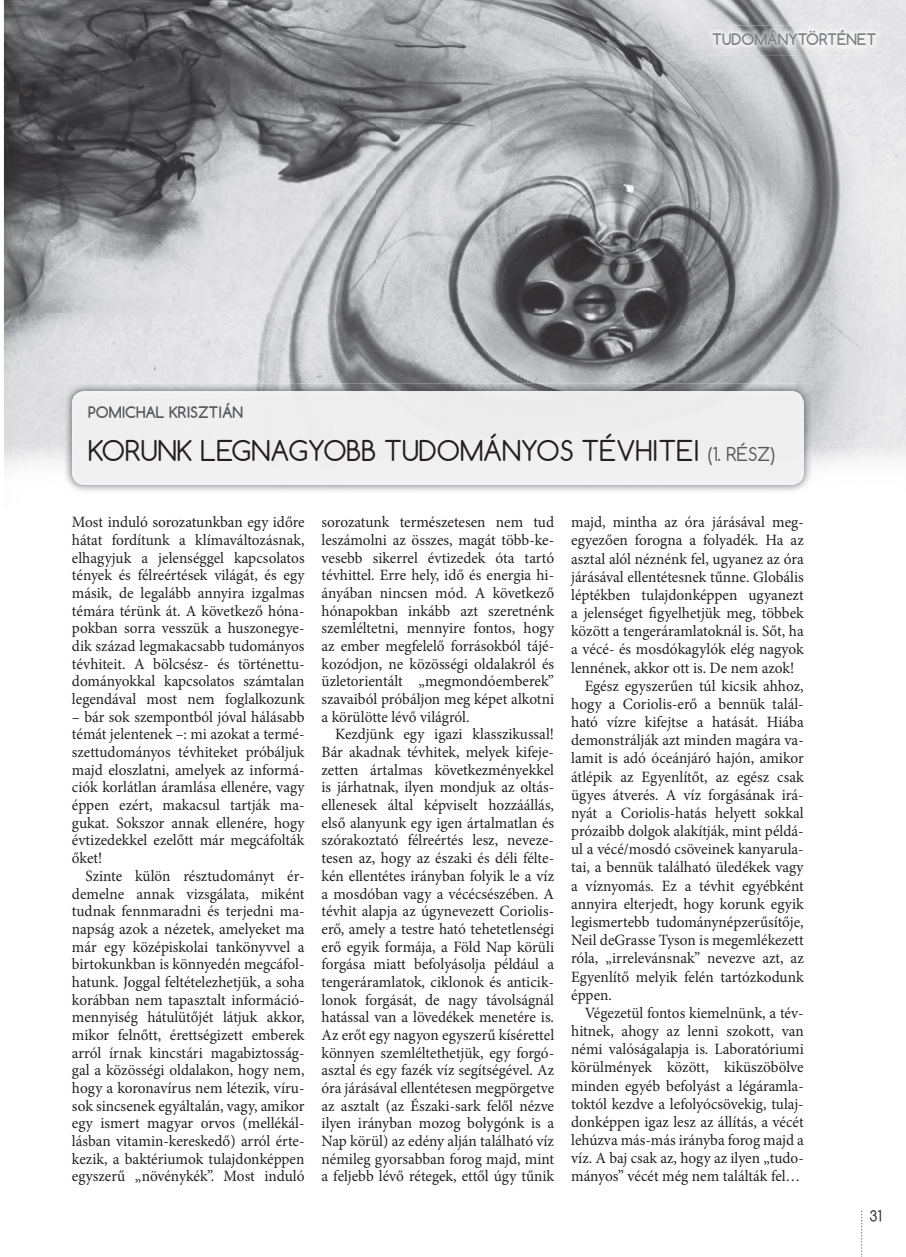
<style>
.page{position:relative;width:906px;height:1257px;background:#fff}
.page>*{position:absolute;margin:0;border:0;box-sizing:border-box;transform-origin:0 0}
.t1{font:27px "Comfortaa";color:#231f20}
.t2{font:15.75px/17.7px "Minion Pro";color:#231f20;text-align:justify}
.t3{font:700 15px "Comfortaa";color:#57585a}
.t4{font:700 15px "Comfortaa";color:#7e8083}
.s1{font-size:18px;color:#57585a}
</style>
<div class="page">
<img style="left:4px;top:0;width:901px;height:418px">
<img style="left:64px;top:383px;width:747px;height:110px">
<div style="left:72px;top:391px;width:731px;height:94px;background:#efeff0;border-radius:13px"></div>
<svg style="left:869px;top:1210px;width:12px;height:11px"></svg>
<svg style="left:860px;top:1210px;width:2px;height:47px"></svg>
<img style="left:709px;top:26px;width:177px;height:30px">
<svg style="left:708px;top:26px;width:1px;height:22px"></svg>
<img style="left:709px;top:26px;width:171px;height:22px">
<p class="t4" style="left:712px;top:30px;width:166px">TUDOMÁNYTÖRTÉNET</p>
<p class="t3" style="left:88px;top:403px;width:157px">POMICHAL KRISZTIÁN</p>
<h1 class="t1" style="left:88px;top:440px;width:688px">KORUNK LEGNAGYOBB TUDOMÁNYOS TÉVHITEI <span class="s1">(1. RÉSZ)</span></h1>
<p class="t2" style="left:72px;top:515px;width:234px">Most induló sorozatunkban egy időre hátat fordítunk a klímaváltozásnak, elhagyjuk a jelenséggel kapcsolatos tények és félreértések világát, és egy másik, de legalább annyira izgalmas témára térünk át. A következő hóna&shy;pokban sorra vesszük a huszonegye&shy;dik század legmakacsabb tudományos tévhiteit. A bölcsész- és történettu&shy;dományokkal kapcsolatos számtalan legendával most nem foglalkozunk</p>
<p class="t2" style="left:72px;top:709px;width:234px">– bár sok szempontból jóval hálásabb témát jelentenek –: mi azokat a termé&shy;szettudományos tévhiteket próbáljuk majd eloszlatni, amelyek az informá&shy;ciók korlátlan áramlása ellenére, vagy éppen ezért, makacsul tartják ma&shy;gukat. Sokszor annak ellenére, hogy évtizedekkel ezelőtt már megcáfolták őket!</p>
<p class="t2" style="left:72px;top:868px;width:234px;text-indent:14px">Szinte külön résztudományt ér&shy;demelne annak vizsgálata, miként tudnak fennmaradni és terjedni ma&shy;napság azok a nézetek, amelyeket ma már egy középiskolai tankönyvvel a birtokunkban is könnyedén megcáfol&shy;hatunk. Joggal feltételezhetjük, a soha korábban nem tapasztalt információ&shy;mennyiség hátulütőjét látjuk akkor, mikor felnőtt, érettségizett emberek arról írnak kincstári magabiztosság&shy;gal a közösségi oldalakon, hogy nem, hogy a koronavírus nem létezik, víru&shy;sok sincsenek egyáltalán, vagy, amikor egy ismert magyar orvos (mellékál&shy;lásban vitamin-kereskedő) arról érte&shy;kezik, a baktériumok tulajdonképpen egyszerű „növénykék”. Most induló</p>
<p class="t2" style="left:321px;top:515px;width:234px">sorozatunk természetesen nem tud leszámolni az összes, magát több-ke&shy;vesebb sikerrel évtizedek óta tartó tévhittel. Erre hely, idő és energia hi&shy;ányában nincsen mód. A következő hónapokban inkább azt szeretnénk szemléltetni, mennyire fontos, hogy az ember megfelelő forrásokból tájé&shy;kozódjon, ne közösségi oldalakról és üzletorientált „megmondóemberek” szavaiból próbáljon meg képet alkotni a körülötte lévő világról.</p>
<p class="t2" style="left:321px;top:727px;width:234px;text-indent:14px">Kezdjünk egy igazi klasszikussal!<br>Bár akadnak tévhitek, melyek kifeje&shy;zetten ártalmas következményekkel is járhatnak, ilyen mondjuk az oltás&shy;ellenesek által képviselt hozzáállás, első alanyunk egy igen ártalmatlan és szórakoztató félreértés lesz, neveze&shy;tesen az, hogy az északi és déli félte&shy;kén ellentétes irányban folyik le a víz a mosdóban vagy a vécécsészében. A tévhit alapja az úgynevezett Coriolis&shy;erő, amely a testre ható tehetetlenségi erő egyik formája, a Föld Nap körüli forgása miatt befolyásolja például a tengeráramlatok, ciklonok és anticik&shy;lonok forgását, de nagy távolságnál hatással van a lövedékek menetére is.<br>Az erőt egy nagyon egyszerű kísérettel könnyen szemléltethetjük, egy forgó&shy;asztal és egy fazék víz segítségével. Az óra járásával ellentétesen megpörgetve az asztalt (az Északi-sark felől nézve ilyen irányban mozog bolygónk is a Nap körül) az edény alján található víz némileg gyorsabban forog majd, mint a feljebb lévő rétegek, ettől úgy tűnik</p>
<p class="t2" style="left:571px;top:515px;width:234px">majd, mintha az óra járásával meg-</p>
<p class="t2" style="left:571px;top:533px;width:234px">egyezően forogna a folyadék. Ha az</p>
<p class="t2" style="left:571px;top:551px;width:234px">asztal alól néznénk fel, ugyanez az óra</p>
<p class="t2" style="left:571px;top:569px;width:234px">járásával ellentétesnek tűnne. Globális</p>
<p class="t2" style="left:571px;top:587px;width:234px">léptékben tulajdonképpen ugyanezt</p>
<p class="t2" style="left:571px;top:605px;width:234px">a jelenséget figyelhetjük meg, többek</p>
<p class="t2" style="left:571px;top:624px;width:234px">között a tengeráramlatoknál is. Sőt, ha</p>
<p class="t2" style="left:571px;top:642px;width:234px">a vécé- és mosdókagylók elég nagyok</p>
<p class="t2" style="left:571px;top:660px;width:225px">lennének, akkor ott is. De nem azok!</p>
<p class="t2" style="left:584px;top:678px;width:220px">Egész egyszerűen túl kicsik ahhoz,</p>
<p class="t2" style="left:571px;top:696px;width:234px">hogy a Coriolis-erő a bennük talál-</p>
<p class="t2" style="left:571px;top:714px;width:234px">ható vízre kifejtse a hatását. Hiába</p>
<p class="t2" style="left:571px;top:733px;width:234px">demonstrálják azt minden magára va-</p>
<p class="t2" style="left:571px;top:751px;width:234px">lamit is adó óceánjáró hajón, amikor</p>
<p class="t2" style="left:571px;top:769px;width:234px">átlépik az Egyenlítőt, az egész csak</p>
<p class="t2" style="left:571px;top:787px;width:234px">ügyes átverés. A víz forgásának irá-</p>
<p class="t2" style="left:571px;top:805px;width:234px">nyát a Coriolis-hatás helyett sokkal</p>
<p class="t2" style="left:571px;top:823px;width:234px">prózaibb dolgok alakítják, mint példá-</p>
<p class="t2" style="left:571px;top:842px;width:234px">ul a vécé/mosdó csöveinek kanyarula-</p>
<p class="t2" style="left:571px;top:860px;width:234px">tai, a bennük található üledékek vagy</p>
<p class="t2" style="left:571px;top:878px;width:234px">a víznyomás. Ez a tévhit egyébként</p>
<p class="t2" style="left:571px;top:896px;width:234px">annyira elterjedt, hogy korunk egyik</p>
<p class="t2" style="left:571px;top:914px;width:234px">legismertebb tudománynépzerűsítője,</p>
<p class="t2" style="left:571px;top:932px;width:234px">Neil deGrasse Tyson is megemlékezett</p>
<p class="t2" style="left:571px;top:951px;width:234px">róla, „irrelevánsnak” nevezve azt, az</p>
<p class="t2" style="left:571px;top:969px;width:234px">Egyenlítő melyik felén tartózkodunk</p>
<p class="t2" style="left:571px;top:987px;width:42px">éppen.</p>
<p class="t2" style="left:584px;top:1005px;width:220px">Végezetül fontos kiemelnünk, a tév-</p>
<p class="t2" style="left:571px;top:1023px;width:234px">hitnek, ahogy az lenni szokott, van</p>
<p class="t2" style="left:571px;top:1041px;width:234px">némi valóságalapja is. Laboratóriumi</p>
<p class="t2" style="left:571px;top:1060px;width:234px">körülmények között, kiküszöbölve</p>
<p class="t2" style="left:571px;top:1078px;width:234px">minden egyéb befolyást a légáramla-</p>
<p class="t2" style="left:571px;top:1096px;width:234px">toktól kezdve a lefolyócsövekig, tulaj-</p>
<p class="t2" style="left:571px;top:1114px;width:234px">donképpen igaz lesz az állítás, a vécét</p>
<p class="t2" style="left:571px;top:1132px;width:234px">lehúzva más-más irányba forog majd a</p>
<p class="t2" style="left:571px;top:1150px;width:234px">víz. A baj csak az, hogy az ilyen „tudo-</p>
<p class="t2" style="left:571px;top:1169px;width:231px">mányos” vécét még nem találták fel…</p>
</div>
